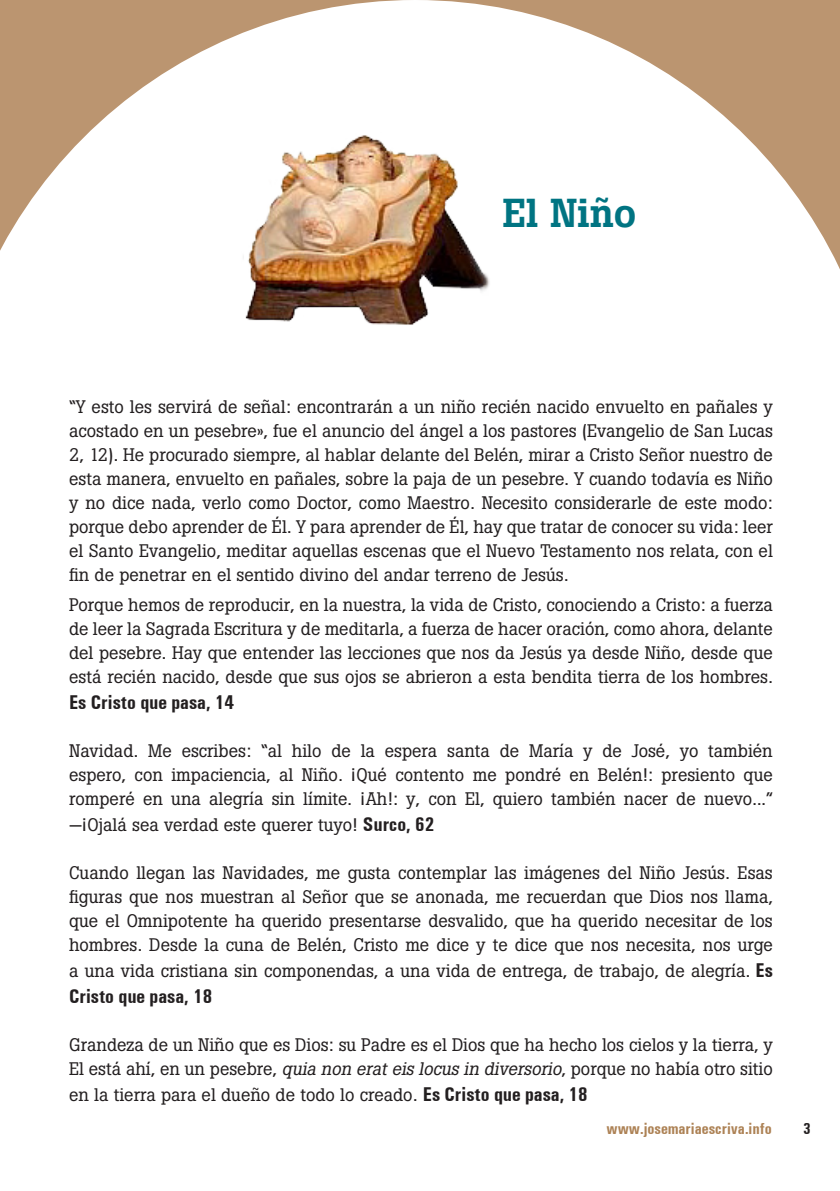
<style>
.page{position:relative;width:840px;height:1191px;background:#fff}
.page>*{position:absolute;margin:0;border:0;box-sizing:border-box;transform-origin:0 0}
.t1{font:500 40px "Boton";color:#007482}
.t2{font:700 condensed 20px "Univers";color:#231f20}
.t3{font:18px/24px "Boton";color:#231f20;text-align:justify}
.t4{font:700 condensed 16px "Univers";color:#ad8255}
.t5{font:700 condensed 16px "Univers";color:#231f20}
.s1{font-family:"Univers";font-weight:700;font-stretch:condensed;font-size:20px}
.s2{font-style:italic}
</style>
<div class="page">
<svg style="left:0;top:0;width:839px;height:267px"></svg>
<img style="left:241px;top:133px;width:249px;height:192px">
<h1 class="t1" style="left:502px;top:190px;width:135px">El Niño</h1>
<p class="t3" style="left:69px;top:395px;width:705px">“Y esto les servirá de señal: encontrarán a un niño recién nacido envuelto en pañales y acostado en un pesebre», fue el anuncio del ángel a los pastores (Evangelio de San Lucas 2, 12). He procurado siempre, al hablar delante del Belén, mirar a Cristo Señor nuestro de esta manera, envuelto en pañales, sobre la paja de un pesebre. Y cuando todavía es Niño y no dice nada, verlo como Doctor, como Maestro. Necesito considerarle de este modo: porque debo aprender de Él. Y para aprender de Él, hay que tratar de conocer su vida: leer el Santo Evangelio, meditar aquellas escenas que el Nuevo Testamento nos relata, con el fin de penetrar en el sentido divino del andar terreno de Jesús.</p>
<p class="t3" style="left:69px;top:593px;width:705px">Porque hemos de reproducir, en la nuestra, la vida de Cristo, conociendo a Cristo: a fuerza de leer la Sagrada Escritura y de meditarla, a fuerza de hacer oración, como ahora, delante del pesebre. Hay que entender las lecciones que nos da Jesús ya desde Niño, desde que está recién nacido, desde que sus ojos se abrieron a esta bendita tierra de los hombres.</p>
<p class="t2" style="left:69px;top:690px;width:166px">Es Cristo que pasa, 14</p>
<p class="t3" style="left:69px;top:739px;width:704px">Navidad. Me escribes: “al hilo de la espera santa de María y de José, yo también espero, con impaciencia, al Niño. ¡Qué contento me pondré en Belén!: presiento que romperé en una alegría sin límite. ¡Ah!: y, con El, quiero también nacer de nuevo...”</p>
<p class="t3" style="left:69px;top:813px;width:366px">—¡Ojalá sea verdad este querer tuyo! <span class="s1">Surco, 62</span></p>
<p class="t3" style="left:69px;top:861px;width:705px">Cuando llegan las Navidades, me gusta contemplar las imágenes del Niño Jesús. Esas figuras que nos muestran al Señor que se anonada, me recuerdan que Dios nos llama, que el Omnipotente ha querido presentarse desvalido, que ha querido necesitar de los hombres. Desde la cuna de Belén, Cristo me dice y te dice que nos necesita, nos urge</p>
<p class="t3" style="left:69px;top:959px;width:704px">a una vida cristiana sin componendas, a una vida de entrega, de trabajo, de alegría. <span class="s1">Es</span></p>
<p class="t2" style="left:69px;top:984px;width:144px">Cristo que pasa, 18</p>
<p class="t3" style="left:69px;top:1033px;width:705px">Grandeza de un Niño que es Dios: su Padre es el Dios que ha hecho los cielos y la tierra, y<br>El está ahí, en un pesebre, <span class="s2">quia non erateis locus in diversorio</span>, porque no había otro sitio</p>
<p class="t3" style="left:69px;top:1083px;width:520px">en la tierra para el dueño de todo lo creado. <span class="s1">Es Cristo que pasa, 18</span></p>
<p class="t4" style="left:606px;top:1119px;width:167px">www.josemariaescriva.info</p>
<p class="t5" style="left:802px;top:1119px;width:9px">3</p>
</div>
